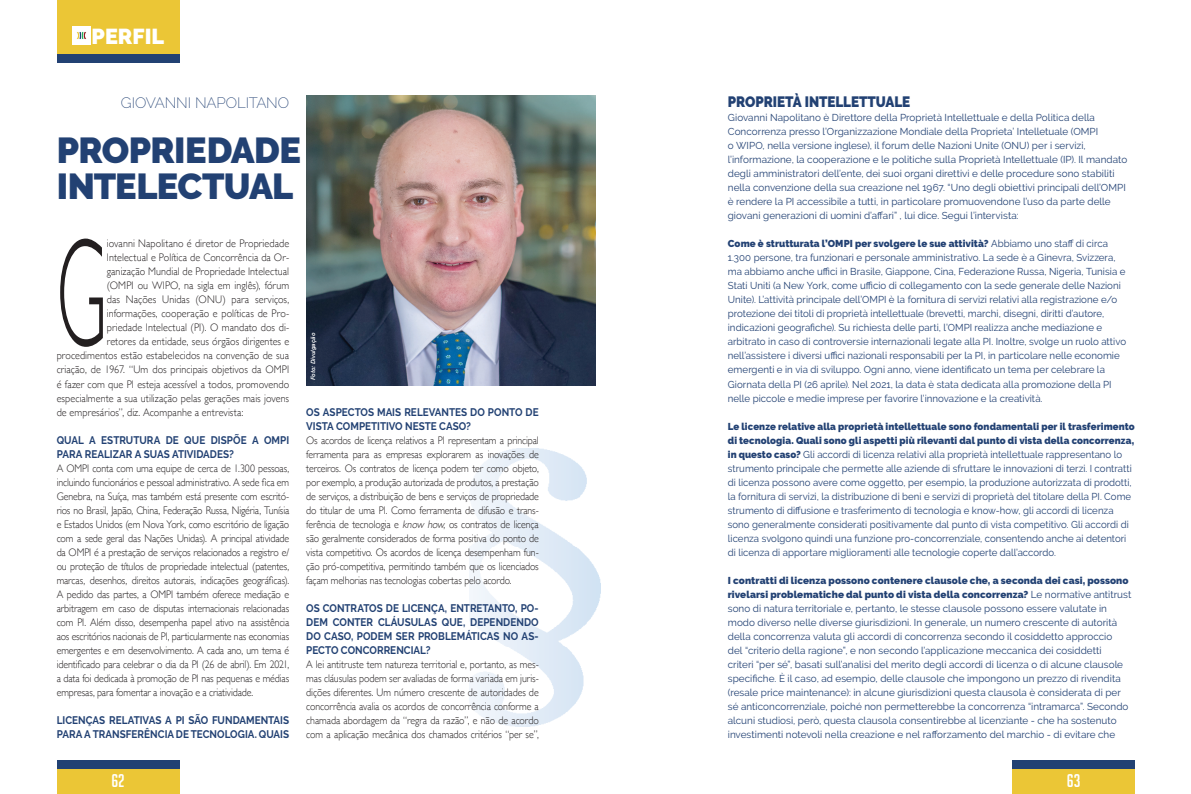
<style>
.page{position:relative;width:1191px;height:794px;background:#fff}
.page>*{position:absolute;margin:0;border:0;box-sizing:border-box;transform-origin:0 0}
.TEXTO_CAP{font:300 154.7px "Gill Sans";color:#231f20;scale:.45 1}
.BC___Titulo{font:900 36px/35px "Raleway";letter-spacing:-.02em;color:#224173}
.t1{font:900 21.6px "Raleway";color:#fff}
.t2{font:18px "Big Noodle Titling";color:#fff}
.TEXTO_CAP-2{font:900 15px "Raleway";letter-spacing:-.01em;color:#224173;scale:.9 1}
.BC___Titulo-2{font:200 15px "Raleway";letter-spacing:-.01em;color:#224173}
.TEXTO_CAP-3{font:300 11px/14px "Gill Sans";letter-spacing:.005em;color:#231f20;text-align:justify;scale:.9 1}
.TEXTO_CAP-4{font:300 11px "Gill Sans";letter-spacing:.005em;color:#231f20;scale:.92 1}
.TEXTO_CAP-5{font:700 11px/14px "Raleway";color:#224173;scale:.9 1}
.TEXTO_CAP-6{font:10px/14px "Raleway";letter-spacing:.005em;color:#224173}
.TEXTO_CAP-7{font:10px/14px "Raleway";letter-spacing:.005em;color:#224173;scale:.96 1}
.t3{font:italic 500 6px "Akzidenz Grotesk BE";letter-spacing:.015em;color:#fff}
.s1{font-weight:900}
.s2{font-style:italic}
</style>
<div class="page">
<div style="left:57px;top:760px;width:123px;height:9px;background:#224173"></div>
<div style="left:57px;top:769px;width:123px;height:25px;background:#ebc636"></div>
<div style="left:1012px;top:760px;width:123px;height:9px;background:#224173"></div>
<div style="left:1012px;top:769px;width:123px;height:25px;background:#ebc636"></div>
<img style="left:306px;top:96px;width:289px;height:289px">
<img style="left:469px;top:448px;width:132px;height:278px">
<div style="left:57px;top:54px;width:123px;height:9px;background:#224173"></div>
<div style="left:57px;top:0;width:123px;height:54px;background:#ebc636"></div>
<img style="left:73px;top:26px;width:18px;height:18px">
<p class="t1" style="left:92px;top:23px;width:74px">PERFIL</p>
<p class="BC___Titulo-2" style="left:121px;top:94px;width:170px">GIOVANNI NAPOLITANO</p>
<p class="TEXTO_CAP-2" style="left:728px;top:93px;width:204px">PROPRIETÀ INTELLETTUALE</p>
<p class="TEXTO_CAP-6" style="left:728px;top:111px;width:401px">Giovanni Napolitano è Direttore della Proprietà Intellettuale e della Politica della Concorrenza presso l’Organizzazione Mondiale della Proprieta’ Intelletuale (OMPI<br>o WIPO, nella versione inglese), il forum delle Nazioni Unite (ONU) per i servizi, l’informazione, la cooperazione e le politiche sulla Proprietà Intellettuale (IP). Il mandato degli amministratori dell’ente, dei suoi organi direttivi e delle procedure sono stabiliti nella convenzione della sua creazione nel 1967. “Uno degli obiettivi principali dell’OMPI è rendere la PI accessibile a tutti, in particolare promuovendone l’uso da parte delle giovani generazioni di uomini d’affari” , lui dice. Segui l’intervista:</p>
<p class="TEXTO_CAP-6" style="left:728px;top:237px;width:400px"><span class="s1">Come è strutturata l’OMPI per svolgere le sue attività?</span> Abbiamo uno staff di circa 1.300 persone, tra funzionari e personale amministrativo. La sede è a Ginevra, Svizzera, ma abbiamo anche uffici in Brasile, Giappone, Cina, Federazione Russa, Nigeria, Tunisia e Stati Uniti (a New York, come ufficio di collegamento con la sede generale delle Nazioni Unite). L’attività principale dell’OMPI è la fornitura di servizi relativi alla registrazione e/o protezione dei titoli di proprietà intellettuale (brevetti, marchi, disegni, diritti d’autore, indicazioni geografiche). Su richiesta delle parti, l’OMPI realizza anche mediazione e arbitrato in caso di controversie internazionali legate alla PI. Inoltre, svolge un ruolo attivo nell’assistere i diversi uffici nazionali responsabili per la PI, in particolare nelle economie emergenti e in via di sviluppo. Ogni anno, viene identificato un tema per celebrare la Giornata della PI (26 aprile). Nel 2021, la data è stata dedicata alla promozione della PI nelle piccole e medie imprese per favorire l’innovazione e la creatività.</p>
<p class="TEXTO_CAP-7" style="left:728px;top:419px;width:425px"><span class="s1">Le licenze relative alla proprietà intellettuale sono fondamentali per il trasferimento di tecnologia. Quali sono gli aspetti più rilevanti dal punto di vista della concorrenza, in questo caso?</span> Gli accordi di licenza relativi alla proprietà intellettuale rappresentano lo strumento principale che permette alle aziende di sfruttare le innovazioni di terzi. I contratti di licenza possono avere come oggetto, per esempio, la produzione autorizzata di prodotti, la fornitura di servizi, la distribuzione di beni e servizi di proprietà del titolare della PI. Come strumento di diffusione e trasferimento di tecnologia e know-how, gli accordi di licenza sono generalmente considerati positivamente dal punto di vista competitivo. Gli accordi di licenza svolgono quindi una funzione pro-concorrenziale, consentendo anche ai detentori di licenza di apportare miglioramenti alle tecnologie coperte dall’accordo.</p>
<p class="TEXTO_CAP-6" style="left:728px;top:573px;width:405px"><span class="s1">I contratti di licenza possono contenere clausole che, a seconda dei casi, possono rivelarsi problematiche dal punto di vista della concorrenza?</span> Le normative antitrust sono di natura territoriale e, pertanto, le stesse clausole possono essere valutate in modo diverso nelle diverse giurisdizioni. In generale, un numero crescente di autorità della concorrenza valuta gli accordi di concorrenza secondo il cosiddetto approccio<br>del “criterio della ragione”, e non secondo l’applicazione meccanica dei cosiddetti<br>criteri “per sé”, basati sull’analisi del merito degli accordi di licenza o di alcune clausole specifiche. È il caso, ad esempio, delle clausole che impongono un prezzo di rivendita (resale price maintenance): in alcune giurisdizioni questa clausola è considerata di per sé anticoncorrenziale, poiché non permetterebbe la concorrenza “intramarca”. Secondo alcuni studiosi, però, questa clausola consentirebbe al licenziante - che ha sostenuto investimenti notevoli nella creazione e nel rafforzamento del marchio - di evitare che</p>
<p class="BC___Titulo" style="left:57px;top:133px;width:246px">PROPRIEDADE<br>INTELECTUAL</p>
<p class="TEXTO_CAP" style="left:57px;top:173px;width:113px">G</p>
<p class="TEXTO_CAP-4" style="left:107px;top:235px;width:200px">iovanni Napolitano é diretor de Propriedade</p>
<p class="TEXTO_CAP-4" style="left:107px;top:249px;width:200px">Intelectual e Política de Concorrência da Or-</p>
<p class="TEXTO_CAP-4" style="left:107px;top:263px;width:200px">ganização Mundial de Propriedade Intelectual</p>
<p class="TEXTO_CAP-4" style="left:107px;top:277px;width:200px">(OMPI ou WIPO, na sigla em inglês), fórum</p>
<p class="TEXTO_CAP-4" style="left:107px;top:291px;width:200px">das Nações Unidas (ONU) para serviços,</p>
<p class="TEXTO_CAP-4" style="left:107px;top:305px;width:200px">informações, cooperação e políticas de Pro-</p>
<p class="TEXTO_CAP-4" style="left:107px;top:319px;width:200px">priedade Intelectual (PI). O mandato dos di-</p>
<p class="TEXTO_CAP-4" style="left:107px;top:333px;width:200px">retores da entidade, seus órgãos dirigentes e</p>
<p class="TEXTO_CAP-4" style="left:57px;top:347px;width:254px">procedimentos estão estabelecidos na convenção de sua</p>
<p class="TEXTO_CAP-4" style="left:57px;top:361px;width:254px">criação, de 1967. “Um dos principais objetivos da OMPI</p>
<p class="TEXTO_CAP-4" style="left:57px;top:375px;width:254px">é fazer com que PI esteja acessível a todos, promovendo</p>
<p class="TEXTO_CAP-4" style="left:57px;top:389px;width:254px">especialmente a sua utilização pelas gerações mais jovens</p>
<p class="TEXTO_CAP-4" style="left:57px;top:403px;width:204px">de empresários”, diz. Acompanhe a entrevista:</p>
<p class="TEXTO_CAP-5" style="left:57px;top:433px;width:260px">QUAL A ESTRUTURA DE QUE DISPÕE A OMPI<br>PARA REALIZAR A SUAS ATIVIDADES?</p>
<p class="TEXTO_CAP-3" style="left:57px;top:460px;width:260px">A OMPI conta com uma equipe de cerca de 1.300 pessoas, incluindo funcionários e pessoal administrativo. A sede fica em Genebra, na Suíça, mas também está presente com escritó&shy;rios no Brasil, Japão, China, Federação Russa, Nigéria, Tunísia e Estados Unidos (em Nova York, como escritório de ligação com a sede geral das Nações Unidas). A principal atividade da OMPI é a prestação de serviços relacionados a registro e/ ou proteção de títulos de propriedade intelectual (patentes, marcas, desenhos, direitos autorais, indicações geográficas).<br>A pedido das partes, a OMPI também oferece mediação e arbitragem em caso de disputas internacionais relacionadas com PI. Além disso, desempenha papel ativo na assistência aos escritórios nacionais de PI, particularmente nas economias emergentes e em desenvolvimento. A cada ano, um tema é identificado para celebrar o dia da PI (26 de abril). Em 2021, a data foi dedicada à promoção de PI nas pequenas e médias empresas, para fomentar a inovação e a criatividade.</p>
<p class="TEXTO_CAP-5" style="left:57px;top:713px;width:260px">LICENÇAS RELATIVAS A PI SÃO FUNDAMENTAIS<br>PARA A TRANSFERÊNCIA DE TECNOLOGIA. QUAIS</p>
<p class="t3" style="left:310px;top:380px;width:49px;rotate:-90deg">Foto: Divulgação</p>
<p class="TEXTO_CAP-5" style="left:306px;top:405px;width:260px">OS ASPECTOS MAIS RELEVANTES DO PONTO DE<br>VISTA COMPETITIVO NESTE CASO?</p>
<p class="TEXTO_CAP-3" style="left:306px;top:432px;width:260px">Os acordos de licença relativos a PI representam a principal ferramenta para as empresas explorarem as inovações de terceiros. Os contratos de licença podem ter como objeto, por exemplo, a produção autorizada de produtos, a prestação de serviços, a distribuição de bens e serviços de propriedade do titular de uma PI. Como ferramenta de difusão e trans&shy;ferência de tecnologia e <span class="s2">know how</span>, os contratos de licença são geralmente considerados de forma positiva do ponto de vista competitivo. Os acordos de licença desempenham fun&shy;ção pró-competitiva, permitindo também que os licenciados façam melhorias nas tecnologias cobertas pelo acordo.</p>
<p class="TEXTO_CAP-5" style="left:306px;top:601px;width:260px;text-align:justify">OS CONTRATOS DE LICENÇA, ENTRETANTO, PO-DEM CONTER CLÁUSULAS QUE, DEPENDENDO DO CASO, PODEM SER PROBLEMÁTICAS NO AS-PECTO CONCORRENCIAL?</p>
<p class="TEXTO_CAP-3" style="left:306px;top:656px;width:260px">A lei antitruste tem natureza territorial e, portanto, as mes&shy;mas cláusulas podem ser avaliadas de forma variada em juris&shy;dições diferentes. Um número crescente de autoridades de concorrência avalia os acordos de concorrência conforme a chamada abordagem da “regra da razão”, e não de acordo com a aplicação mecânica dos chamados critérios “per se”,</p>
<h3 class="t2" style="left:111px;top:771px;width:15px">62</h3>
<h3 class="t2" style="left:1067px;top:771px;width:15px">63</h3>
</div>
